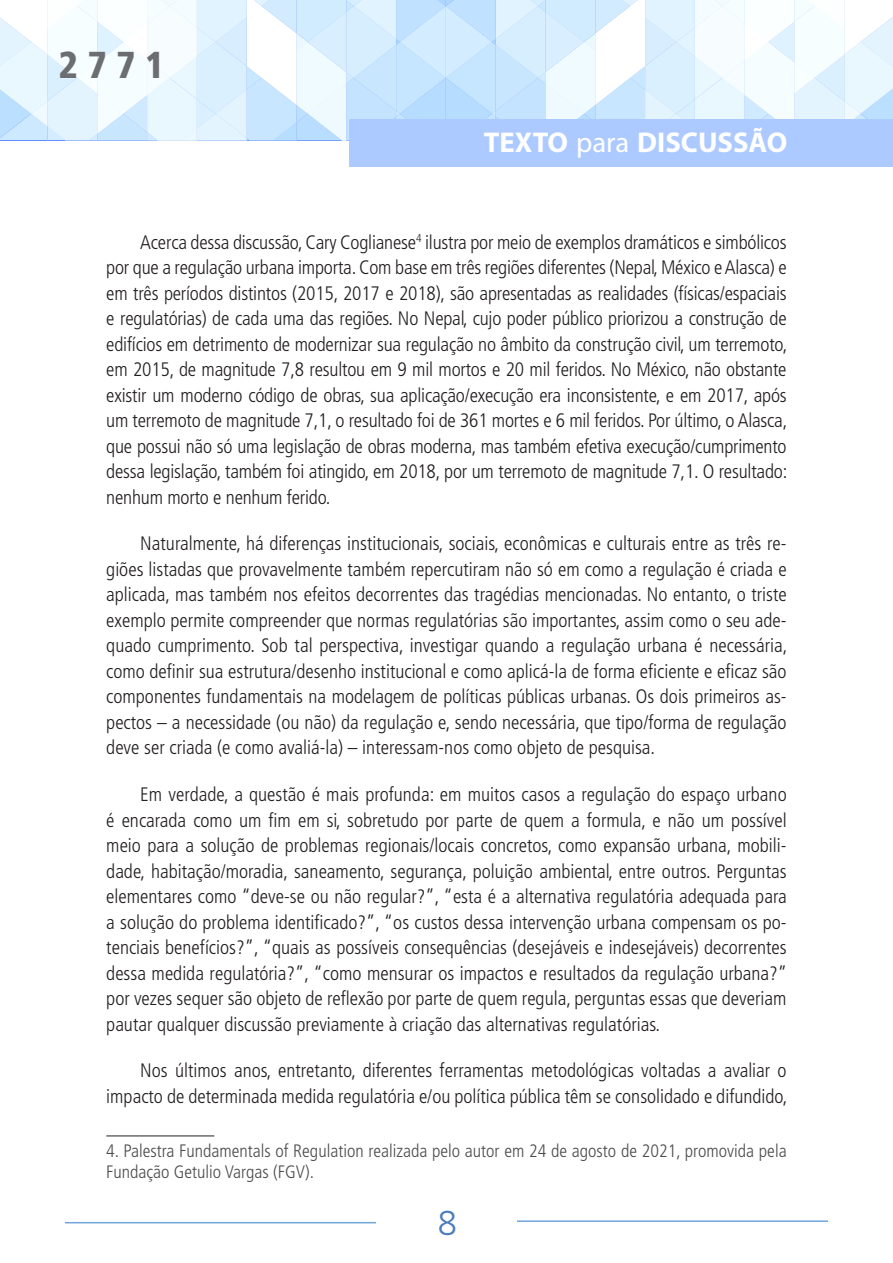
<style>
.page{position:relative;width:893px;height:1263px;background:#fff}
.page>*{position:absolute;margin:0;border:0;box-sizing:border-box;transform-origin:0 0}
.t1{font:900 condensed 37.5px "Frutiger LT Pro";color:#6c6d70}
.t2{font:300 34.5px "Frutiger LT Pro";color:#4b7cbe}
.t3{font:700 28.65px "Myriad Pro";color:#fff}
.texto_corrido{font:300 condensed 19.5px/25.5px "Frutiger LT Pro";color:#231f20;text-align:justify}
.nota_rodape{font:300 condensed 18px/21px "Frutiger LT Pro";color:#4b4c4d}
.s1{font-weight:400}
</style>
<div class="page">
<svg style="left:0;top:0;width:893px;height:140px"></svg>
<div style="left:349px;top:119px;width:544px;height:48px;background:#accaff"></div>
<hr style="left:517px;top:1220px;width:311px;height:2px;background:#6fa5d9">
<hr style="left:65px;top:1222px;width:311px;height:1px;background:#6fa5d9">
<hr style="left:106px;top:1135px;width:108px;height:1px;background:#231f20">
<h1 class="t1" style="left:58px;top:42px;width:108px">2771</h1>
<h3 class="t3" style="left:484px;top:124px;width:305px">TEXTO <span class="s1">para</span> DISCUSSÃO</h3>
<p class="texto_corrido" style="left:106px;top:229px;width:683px;text-indent:34px">Acerca dessa discussão, Cary Coglianese<sup>4</sup> ilustra por meio de exemplos dramáticos e simbólicos por que a regulação urbana importa. Com base em três regiões diferentes (Nepal, México e Alasca) e em três períodos distintos (2015, 2017 e 2018), são apresentadas as realidades (físicas/espaciais e regulatórias) de cada uma das regiões. No Nepal, cujo poder público priorizou a construção de edifícios em detrimento de modernizar sua regulação no âmbito da construção civil, um terremoto, em 2015, de magnitude 7,8 resultou em 9 mil mortos e 20 mil feridos. No México, não obstante existir um moderno código de obras, sua aplicação/execução era inconsistente, e em 2017, após um terremoto de magnitude 7,1, o resultado foi de 361 mortes e 6 mil feridos. Por último, o Alasca, que possui não só uma legislação de obras moderna, mas também efetiva execução/cumprimento dessa legislação, também foi atingido, em 2018, por um terremoto de magnitude 7,1. O resultado: nenhum morto e nenhum ferido.</p>
<p class="texto_corrido" style="left:106px;top:531px;width:683px;text-indent:34px">Naturalmente, há diferenças institucionais, sociais, econômicas e culturais entre as três re&shy;giões listadas que provavelmente também repercutiram não só em como a regulação é criada e aplicada, mas também nos efeitos decorrentes das tragédias mencionadas. No entanto, o triste exemplo permite compreender que normas regulatórias são importantes, assim como o seu ade&shy;quado cumprimento. Sob tal perspectiva, investigar quando a regulação urbana é necessária, como definir sua estrutura/desenho institucional e como aplicá-la de forma eficiente e eficaz são componentes fundamentais na modelagem de políticas públicas urbanas. Os dois primeiros as&shy;pectos – a necessidade (ou não) da regulação e, sendo necessária, que tipo/forma de regulação deve ser criada (e como avaliá-la) – interessam-nos como objeto de pesquisa.</p>
<p class="texto_corrido" style="left:106px;top:782px;width:682px;text-indent:34px">Em verdade, a questão é mais profunda: em muitos casos a regulação do espaço urbano é encarada como um fim em si, sobretudo por parte de quem a formula, e não um possível meio para a solução de problemas regionais/locais concretos, como expansão urbana, mobili&shy;dade, habitação/moradia, saneamento, segurança, poluição ambiental, entre outros. Perguntas elementares como “deve-se ou não regular?”, “esta é a alternativa regulatória adequada para a solução do problema identificado?”, “os custos dessa intervenção urbana compensam os po&shy;tenciais benefícios?”, “quais as possíveis consequências (desejáveis e indesejáveis) decorrentes dessa medida regulatória?”, “como mensurar os impactos e resultados da regulação urbana?” por vezes sequer são objeto de reflexão por parte de quem regula, perguntas essas que deveriam pautar qualquer discussão previamente à criação das alternativas regulatórias.</p>
<p class="texto_corrido" style="left:106px;top:1058px;width:683px;text-align:right">Nos últimos anos, entretanto, diferentes ferramentas metodológicas voltadas a avaliar o impacto de determinada medida regulatória e/ou política pública têm se consolidado e difundido,</p>
<p class="nota_rodape" style="left:106px;top:1140px;width:682px">4. Palestra Fundamentals of Regulation realizada pelo autor em 24 de agosto de 2021, promovida pela<br>Fundação Getulio Vargas (FGV).</p>
<h2 class="t2" style="left:438px;top:1203px;width:21px">8</h2>
</div>
